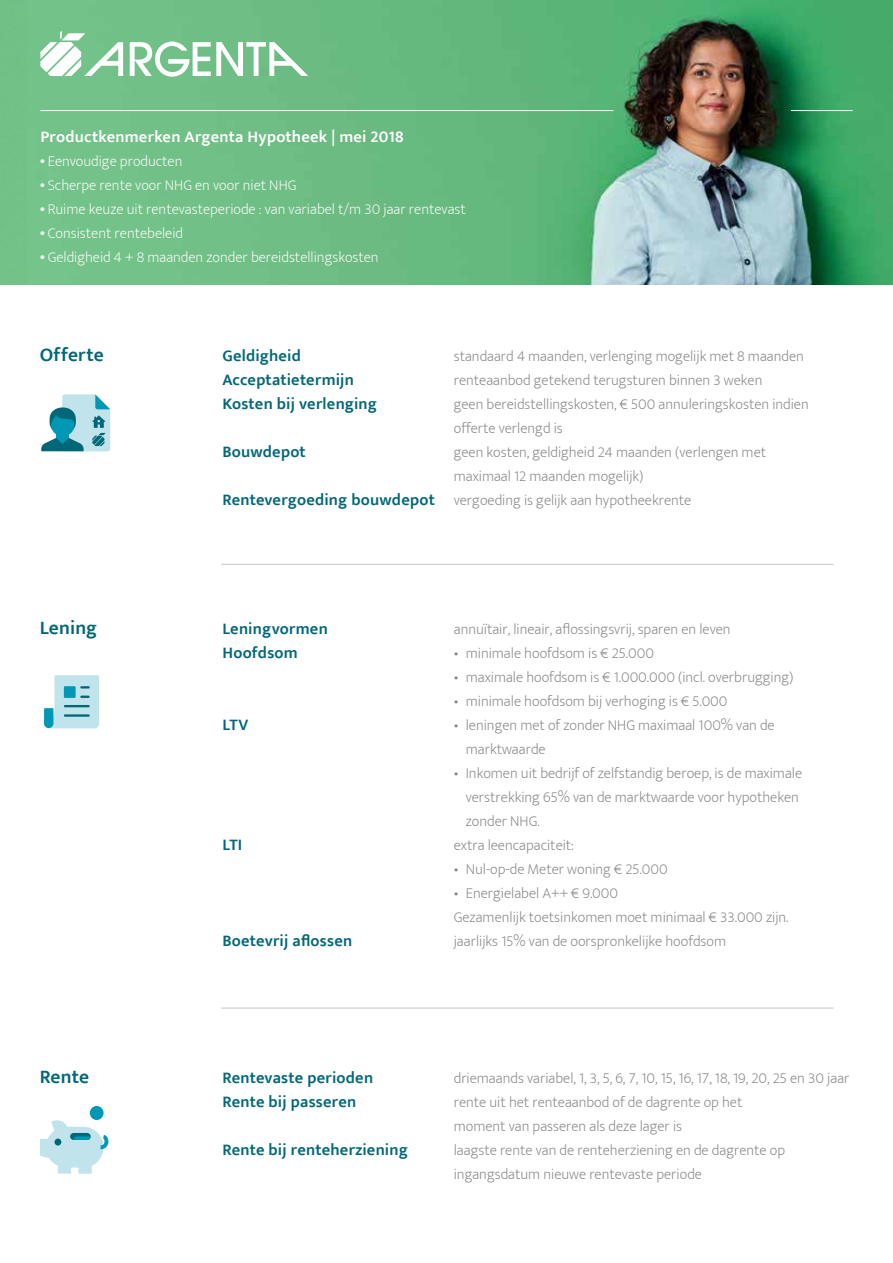
<style>
.page{position:relative;width:893px;height:1263px;background:#fff}
.page>*{position:absolute;margin:0;border:0;box-sizing:border-box;transform-origin:0 0}
.t1{font:600 19.5px "Ek Mukta";letter-spacing:.005em;color:#006779}
.t2{font:600 16.5px "Ek Mukta";letter-spacing:.01em;color:#006779}
.t3{font:600 16.5px "Ek Mukta";letter-spacing:.015em;color:#fff}
.t4{font:200 15px/24px "Ek Mukta";color:#818282}
.t5{font:200 15px "Ek Mukta";color:#fff}
.s1{font-weight:600;font-size:16.5px;color:#006779}
</style>
<div class="page">
<img style="left:28px;top:0;width:865px;height:285px">
<svg style="left:130px;top:41px;width:178px;height:36px"></svg>
<svg style="left:40px;top:31px;width:83px;height:45px"></svg>
<hr style="left:40px;top:110px;width:573px;height:1px;background:#fff">
<hr style="left:791px;top:110px;width:62px;height:1px;background:#fff">
<hr style="left:221px;top:564px;width:612px;height:1px;background:#c6c5c7">
<hr style="left:221px;top:1008px;width:612px;height:1px;background:#c6c5c7">
<svg style="left:41px;top:394px;width:69px;height:57px"></svg>
<svg style="left:44px;top:675px;width:55px;height:53px;background:#a9d7e1"></svg>
<svg style="left:40px;top:1120px;width:68px;height:53px"></svg>
<div style="left:90px;top:1106px;width:14px;height:14px;background:#0098b5;border-radius:7px"></div>
<p class="t3" style="left:40px;top:127px;width:365px">Productkenmerken Argenta Hypotheek | mei 2018</p>
<p class="t5" style="left:40px;top:149px;width:144px">● Eenvoudige producten</p>
<p class="t5" style="left:40px;top:173px;width:258px">● Scherpe rente voor NHG en voor niet NHG</p>
<p class="t5" style="left:40px;top:197px;width:427px">● Ruime keuze uit rentevasteperiode : van variabel t/m 30 jaar rentevast</p>
<p class="t5" style="left:40px;top:221px;width:144px">● Consistent rentebeleid</p>
<p class="t5" style="left:40px;top:245px;width:340px">● Geldigheid 4 + 8 maanden zonder bereidstellingskosten</p>
<h1 class="t1" style="left:40px;top:343px;width:66px">Offerte</h1>
<p class="t2" style="left:222px;top:346px;width:80px">Geldigheid</p>
<p class="t4" style="left:454px;top:344px;width:352px">standaard 4 maanden, verlenging mogelijk met 8 maanden</p>
<p class="t2" style="left:222px;top:370px;width:133px">Acceptatietermijn</p>
<p class="t4" style="left:454px;top:368px;width:310px">renteaanbod getekend terugsturen binnen 3 weken</p>
<p class="t2" style="left:222px;top:394px;width:156px">Kosten bij verlenging</p>
<p class="t4" style="left:454px;top:392px;width:356px">geen bereidstellingskosten, € 500 annuleringskosten indien offerte verlengd is</p>
<p class="t2" style="left:222px;top:442px;width:85px">Bouwdepot</p>
<p class="t4" style="left:454px;top:440px;width:314px">geen kosten, geldigheid 24 maanden (verlengen met</p>
<p class="t4" style="left:454px;top:464px;width:191px">maximaal 12 maanden mogelijk)</p>
<p class="t4" style="left:222px;top:488px;width:470px"><span class="s1">Rentevergoeding bouwdepot</span> vergoeding is gelijk aan hypotheekrente</p>
<h1 class="t1" style="left:40px;top:616px;width:59px">Lening</h1>
<p class="t2" style="left:222px;top:619px;width:107px">Leningvormen</p>
<p class="t4" style="left:454px;top:618px;width:278px">annuïtair, lineair, aflossingsvrij, sparen en leven</p>
<p class="t2" style="left:222px;top:643px;width:77px">Hoofdsom</p>
<p class="t4" style="left:454px;top:642px;width:202px">• minimale hoofdsom is € 25.000</p>
<p class="t4" style="left:454px;top:666px;width:341px">• maximale hoofdsom is € 1.000.000 (incl. overbrugging)</p>
<p class="t4" style="left:454px;top:690px;width:275px">• minimale hoofdsom bij verhoging is € 5.000</p>
<p class="t2" style="left:222px;top:715px;width:27px">LTV</p>
<p class="t4" style="left:466px;top:714px;width:310px;text-indent:-12px">• leningen met of zonder NHG maximaal 100% van de marktwaarde</p>
<p class="t4" style="left:466px;top:762px;width:338px;text-indent:-12px">• Inkomen uit bedrijf of zelfstandig beroep, is de maximale verstrekking 65% van de marktwaarde voor hypotheken zonder NHG.</p>
<p class="t2" style="left:222px;top:835px;width:21px">LTI</p>
<p class="t4" style="left:454px;top:834px;width:122px">extra leencapaciteit:</p>
<p class="t4" style="left:454px;top:858px;width:215px">• Nul-op-de Meter woning € 25.000</p>
<p class="t4" style="left:454px;top:882px;width:336px">• Energielabel A++ € 9.000<br>Gezamenlijk toetsinkomen moet minimaal € 33.000 zijn.</p>
<p class="t2" style="left:222px;top:931px;width:131px">Boetevrij aflossen</p>
<p class="t4" style="left:454px;top:930px;width:274px">jaarlijks 15% van de oorspronkelijke hoofdsom</p>
<h1 class="t1" style="left:40px;top:1065px;width:51px">Rente</h1>
<p class="t2" style="left:222px;top:1067px;width:152px">Rentevaste perioden</p>
<p class="t4" style="left:454px;top:1066px;width:397px">driemaands variabel, 1, 3, 5, 6, 7, 10, 15, 16, 17, 18, 19, 20, 25 en 30 jaar</p>
<p class="t2" style="left:222px;top:1091px;width:135px">Rente bij passeren</p>
<p class="t4" style="left:454px;top:1090px;width:290px">rente uit het renteaanbod of de dagrente op het moment van passeren als deze lager is</p>
<p class="t2" style="left:222px;top:1139px;width:187px">Rente bij renteherziening</p>
<p class="t4" style="left:454px;top:1138px;width:333px">laagste rente van de renteherziening en de dagrente op ingangsdatum nieuwe rentevaste periode</p>
</div>
